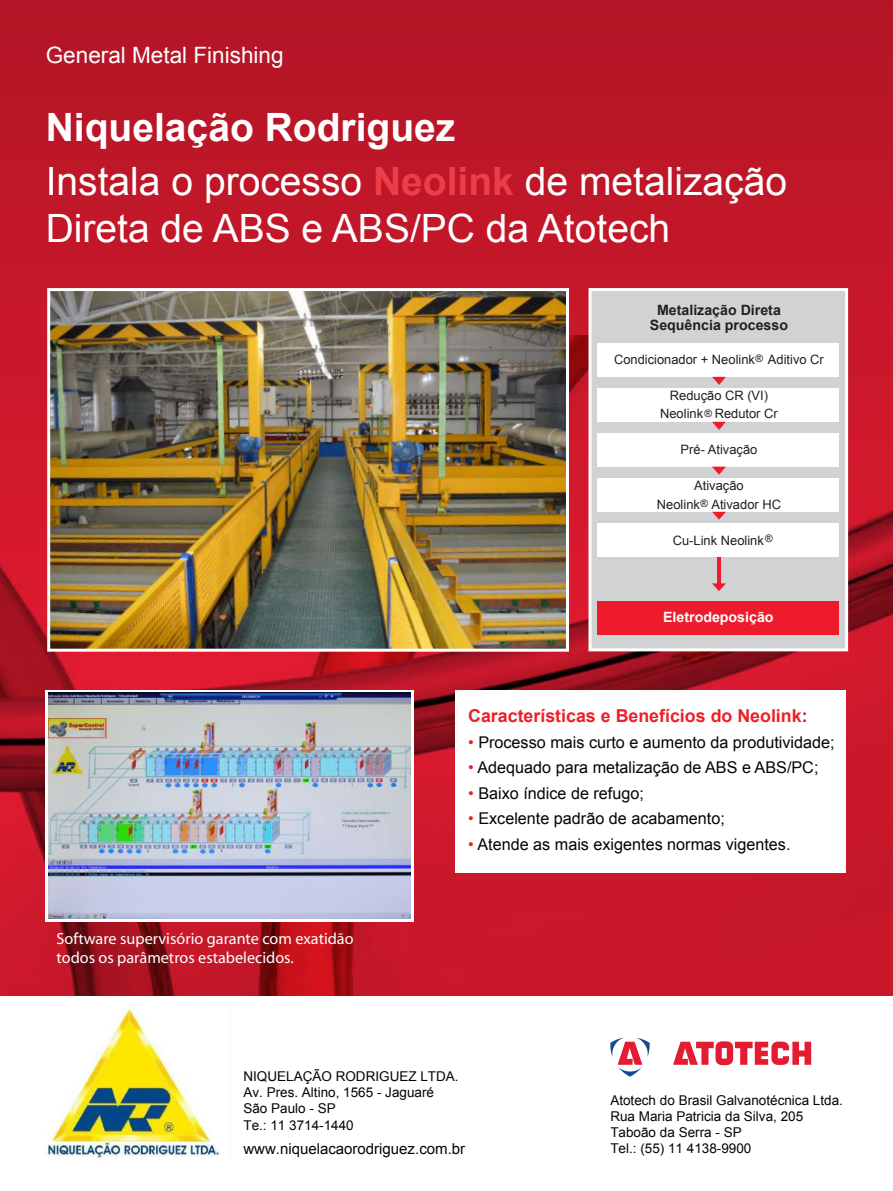
<style>
.page{position:relative;width:893px;height:1191px;background:#fff}
.page>*{position:absolute;margin:0;border:0;box-sizing:border-box;transform-origin:0 0}
.t1{font:39px/46.8px "Arial";color:#fff}
.t2{font:700 39px "Arial";color:#fff}
.t3{font:22.5px "Arial";color:#fff}
.t4{font:700 17.85px "Arial";color:#ed2026}
.t5{font:16.2px "Arial";color:#050504}
.t6{font:16.2px/19.4px "Myriad";color:#fff}
.t7{font:15px "Arial";color:#050504}
.t8{font:700 14.25px/15.5px "Arial";color:#231f20;text-align:center}
.t9{font:700 14.25px "Arial";color:#fff}
.t10{font:13.5px/16.2px "Arial";color:#050504}
.t11{font:12.9px/18px "Arial";color:#231f20;text-align:center}
.t12{font:10.35px "Arial";color:#231f20}
.s1{font-weight:700;color:#ee3d49}
.s2{color:#c52026}
.s3{color:#ed2026}
</style>
<div class="page">
<div style="left:0;top:0;width:893px;height:676px;background:#bc1728"></div>
<img style="left:0;top:336px;width:893px;height:660px">
<div style="left:456px;top:690px;width:390px;height:182px;background:#fff"></div>
<img style="left:47px;top:1006px;width:174px;height:153px">
<svg style="left:673px;top:1041px;width:138px;height:24px"></svg>
<svg style="left:610px;top:1037px;width:40px;height:39px"></svg>
<svg style="left:46px;top:690px;width:368px;height:231px"></svg>
<img style="left:49px;top:692px;width:362px;height:226px">
<img style="left:51px;top:292px;width:514px;height:355px">
<div style="left:47px;top:288px;width:522px;height:363px;border:3px solid #fff"></div>
<div style="left:590px;top:289px;width:257px;height:361px;background:#d1d2d4"></div>
<div style="left:588px;top:288px;width:260px;height:363px;border:3px solid #fff"></div>
<div style="left:598px;top:343px;width:241px;height:34px;background:#fff"></div>
<div style="left:598px;top:388px;width:241px;height:34px;background:#fff"></div>
<div style="left:598px;top:433px;width:241px;height:34px;background:#fff"></div>
<div style="left:598px;top:478px;width:241px;height:34px;background:#fff"></div>
<div style="left:598px;top:523px;width:241px;height:34px;background:#fff"></div>
<div style="left:598px;top:601px;width:241px;height:34px;background:#ee1b2d"></div>
<svg style="left:712px;top:377px;width:14px;height:8px"></svg>
<svg style="left:712px;top:422px;width:14px;height:8px"></svg>
<svg style="left:712px;top:466px;width:14px;height:8px"></svg>
<svg style="left:712px;top:512px;width:14px;height:7px"></svg>
<svg style="left:712px;top:583px;width:14px;height:8px"></svg>
<hr style="left:717px;top:557px;width:4px;height:27px;background:#ee1b2d">
<h2 class="t3" style="left:46px;top:43px;width:239px">General Metal Finishing</h2>
<h1 class="t2" style="left:46px;top:106px;width:411px">Niquelação Rodriguez</h1>
<h1 class="t1" style="left:46px;top:158px;width:743px">Instala o processo <span class="s1">Neolink</span> de metalização<br>Direta de ABS e ABS/PC da Atotech</h1>
<p class="t8" style="left:650px;top:302px;width:140px">Metalização Direta<br>Sequência processo</p>
<p class="t11" style="left:614px;top:350px;width:211px">Condicionador + Neolink Aditivo Cr</p>
<p class="t11" style="left:660px;top:386px;width:119px">Redução CR (VI)<br>Neolink Redutor Cr</p>
<p class="t11" style="left:681px;top:441px;width:78px">Pré- Ativação</p>
<p class="t11" style="left:657px;top:477px;width:126px">Ativação<br>Neolink Ativador HC</p>
<p class="t11" style="left:673px;top:531px;width:93px">Cu-Link Neolink</p>
<p class="t12" style="left:756px;top:353px;width:9px">®</p>
<p class="t12" style="left:704px;top:407px;width:9px">®</p>
<p class="t12" style="left:700px;top:497px;width:9px">®</p>
<p class="t12" style="left:765px;top:532px;width:9px">®</p>
<p class="t9" style="left:663px;top:609px;width:112px">Eletrodeposição</p>
<p class="t6" style="left:57px;top:929px;width:299px">Software supervisório garante com exatidão todos os parâmetros estabelecidos.</p>
<h3 class="t4" style="left:468px;top:706px;width:341px">Características e Benefícios do Neolink<span class="s2">:</span></h3>
<p class="t5" style="left:468px;top:733px;width:368px"><span class="s3">•</span> Processo mais curto e aumento da produtividade;</p>
<p class="t5" style="left:468px;top:758px;width:352px"><span class="s3">•</span> Adequado para metalização de ABS e ABS/PC;</p>
<p class="t5" style="left:468px;top:784px;width:177px"><span class="s3">•</span> Baixo índice de refugo;</p>
<p class="t5" style="left:468px;top:809px;width:258px"><span class="s3">•</span> Excelente padrão de acabamento;</p>
<p class="t5" style="left:468px;top:835px;width:324px"><span class="s3">•</span> Atende as mais exigentes normas vigentes.</p>
<p class="t10" style="left:243px;top:1068px;width:217px">NIQUELAÇÃO RODRIGUEZ LTDA.<br>Av. Pres. Altino, 1565 - Jaguaré<br>São Paulo - SP<br>Te.: 11 3714-1440</p>
<p class="t7" style="left:243px;top:1139px;width:223px">www.niquelacaorodriguez.com.br</p>
<p class="t10" style="left:610px;top:1092px;width:234px">Atotech do Brasil Galvanotécnica Ltda.<br>Rua Maria Patricia da Silva, 205<br>Taboão da Serra - SP<br>Tel.: (55) 11 4138-9900</p>
</div>
